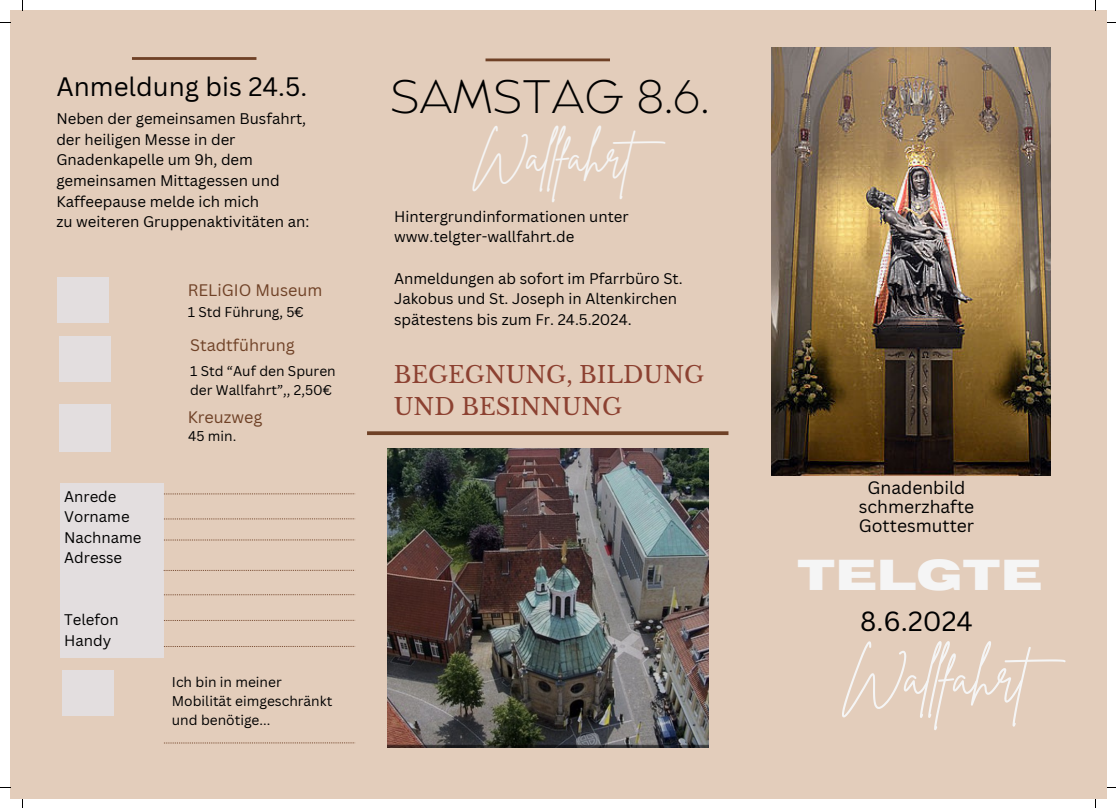
<style>
.page{position:relative;width:1116px;height:808px;background:#fff}
.page>*{position:absolute;margin:0;border:0;box-sizing:border-box;transform-origin:0 0}
.t1{font:54.38px "Brittany Signature";color:#f5f5f5}
.t2{font:200 46.88px "Balgin";color:#000}
.t3{font:46.88px "Brittany Signature";color:#f5f5f5}
.t4{font:700 43px "Horizon";color:#f5f5f5}
.t5{font:27px "Canva Sans";color:#000}
.t6{font:25.88px "Canva Sans";color:#000}
.t7{font:23px/32px "Libre Baskerville";color:#8c4131}
.t8{font:17.5px/18.8px "Canva Sans";color:#000}
.t9{font:16.25px "Canva Sans";color:#6f4126}
.t10{font:15px/20.6px "Canva Sans";color:#000}
.t11{font:13.75px/18.8px "Canva Sans";color:#000}
</style>
<div class="page">
<div style="left:10px;top:10px;width:1097px;height:789px;background:#e3cdbb"></div>
<div style="left:57px;top:277px;width:52px;height:45px;background:#e3dedf"></div>
<div style="left:59px;top:404px;width:52px;height:48px;background:#e3dedf"></div>
<hr style="left:486px;top:58px;width:124px;height:3px;background:#6f4126">
<img style="left:387px;top:448px;width:321px;height:299px">
<img style="left:772px;top:47px;width:278px;height:429px">
<div style="left:60px;top:483px;width:104px;height:174px;background:#e3dedf"></div>
<svg style="left:367px;top:431px;width:361px;height:4px"></svg>
<div style="left:62px;top:669px;width:51px;height:46px;background:#e3dedf"></div>
<div style="left:59px;top:336px;width:52px;height:46px;background:#e3dedf"></div>
<hr style="left:132px;top:57px;width:124px;height:3px;background:#6f4126">
<svg style="left:164px;top:493px;width:191px;height:154px"></svg>
<svg style="left:164px;top:742px;width:191px;height:1px"></svg>
<p class="t6" style="left:56px;top:68px;width:252px">Anmeldung bis 24.5.</p>
<p class="t10" style="left:56px;top:108px;width:251px">Neben der gemeinsamen Busfahrt, der heiligen Messe in der<br>Gnadenkapelle um 9h, dem gemeinsamen Mittagessen und<br>Kaffeepause melde ich mich</p>
<p class="t10" style="left:56px;top:211px;width:254px">zu weiteren Gruppenaktivitäten an:</p>
<p class="t9" style="left:188px;top:278px;width:136px">RELiGIO Museum</p>
<p class="t11" style="left:188px;top:302px;width:118px">1 Std Führung, 5€</p>
<p class="t9" style="left:190px;top:334px;width:106px">Stadtführung</p>
<p class="t10" style="left:64px;top:485px;width:54px">Anrede</p>
<p class="t10" style="left:64px;top:506px;width:67px">Vorname</p>
<p class="t10" style="left:64px;top:526px;width:79px">Nachname</p>
<p class="t10" style="left:64px;top:547px;width:60px">Adresse</p>
<p class="t10" style="left:64px;top:609px;width:56px">Telefon</p>
<p class="t10" style="left:64px;top:629px;width:49px">Handy</p>
<h6 class="t11" style="left:190px;top:361px;width:147px">1 Std “Auf den Spuren der Wallfahrt”,, 2,50€</h6>
<p class="t11" style="left:188px;top:426px;width:50px">45 min.</p>
<p class="t9" style="left:188px;top:405px;width:76px">Kreuzweg</p>
<p class="t11" style="left:172px;top:672px;width:162px">Ich bin in meiner<br>Mobilität eimgeschränkt und benötige...</p>
<p class="t2" style="left:390px;top:77px;width:321px">SAMSTAG 8.6.</p>
<p class="t3" style="left:473px;top:126px;width:207px">Wal fahrt</p>
<h2 class="t10" style="left:394px;top:205px;width:236px">Hintergrundinformationen unter</h2>
<h5 class="t10" style="left:394px;top:226px;width:182px">www.telgter-wallfahrt.de</h5>
<h1 class="t10" style="left:394px;top:267px;width:290px">Anmeldungen ab sofort im Pfarrbüro St.<br>Jakobus und St. Joseph in Altenkirchen spätestens bis zum Fr. 24.5.2024.</h1>
<p class="t7" style="left:394px;top:359px;width:312px">BEGEGNUNG, BILDUNG<br>UND BESINNUNG</p>
<h3 class="t8" style="left:868px;top:478px;width:99px">Gnadenbild</h3>
<h4 class="t8" style="left:859px;top:497px;width:117px">schmerzhafte<br>Gottesmutter</h4>
<p class="t4" style="left:797px;top:554px;width:247px">TELGTE</p>
<p class="t5" style="left:860px;top:601px;width:114px">8.6.2024</p>
<p class="t1" style="left:842px;top:641px;width:240px">Wal fahrt</p>
</div>
